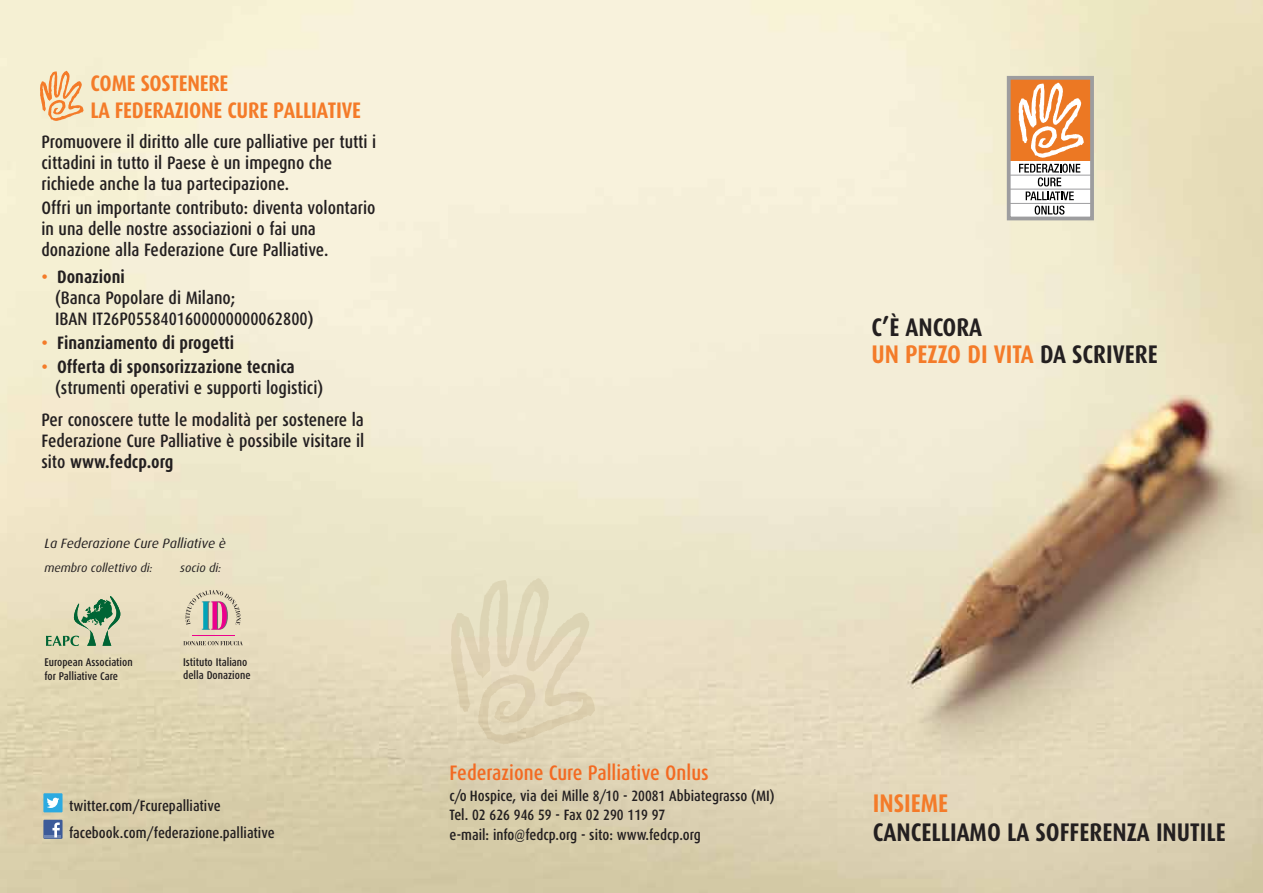
<style>
.page{position:relative;width:1263px;height:893px;background:#fff}
.page>*{position:absolute;margin:0;border:0;box-sizing:border-box;transform-origin:0 0}
.t1{font:700 25.5px/27px "Dax Condensed";color:#231f20}
.t2{font:700 25.5px "Dax Condensed";color:#f47b29}
.t3{font:700 22.5px/27px "Dax Condensed";letter-spacing:-.01em;color:#f47b29}
.t4{font:500 21px "Dax Condensed";color:#f36a22}
.t5{font:500 18px/21px "Dax Condensed";color:#231f20}
.t6{font:700 18px "Dax Condensed";color:#231f20}
.t7{font:500 15px/19.5px "Dax Condensed";color:#231f20}
.t8{font:italic 13.5px "Dax";color:#231f20}
.t9{font:italic 12px "Dax";color:#231f20}
.t10{font:500 11.25px/13.5px "Dax Condensed";color:#231f20}
.s1{color:#f47b29}
.s2{font-weight:700}
.s3{font-weight:500;color:#f47b29}
</style>
<div class="page">
<img style="left:0;top:0;width:1263px;height:893px">
<svg style="left:1012px;top:160px;width:77px;height:55px"></svg>
<div style="left:1009px;top:78px;width:82px;height:82px;background:#ec7823"></div>
<div style="left:1007px;top:76px;width:87px;height:144px;border:4px solid #9d9d9f"></div>
<hr style="left:1008px;top:175px;width:85px;height:1px;background:#9d9d9f">
<hr style="left:1007px;top:189px;width:85px;height:1px;background:#9d9d9f">
<hr style="left:1008px;top:203px;width:85px;height:1px;background:#9d9d9f">
<svg style="left:1019px;top:164px;width:61px;height:22px"></svg>
<svg style="left:1026px;top:192px;width:48px;height:8px"></svg>
<svg style="left:1035px;top:206px;width:29px;height:9px"></svg>
<svg style="left:1018px;top:83px;width:66px;height:75px"></svg>
<svg style="left:43px;top:820px;width:20px;height:19px"></svg>
<svg style="left:45px;top:822px;width:16px;height:15px"></svg>
<div style="left:43px;top:793px;width:20px;height:19px;background:#2caae1"></div>
<svg style="left:47px;top:798px;width:12px;height:10px"></svg>
<svg style="left:40px;top:71px;width:44px;height:50px;background:#f3c595"></svg>
<svg style="left:46px;top:596px;width:74px;height:50px;background:#b0c09c"></svg>
<svg style="left:185px;top:590px;width:56px;height:40px;background:#cdb4af"></svg>
<svg style="left:183px;top:641px;width:60px;height:4px"></svg>
<hr style="left:192px;top:635px;width:42px;height:1px;background:#ec008c">
<svg style="left:451px;top:578px;width:144px;height:166px;background:#e3d9bb"></svg>
<p class="t3" style="left:90px;top:70px;width:272px">COME SOSTENERE<br>LA FEDERAZIONE CURE PALLIATIVE</p>
<p class="t5" style="left:41px;top:132px;width:336px">Promuovere il diritto alle cure palliative per tutti i cittadini in tutto il Paese è un impegno che richiede anche la tua partecipazione.</p>
<p class="t5" style="left:41px;top:198px;width:336px">Offri un importante contributo: diventa volontario in una delle nostre associazioni o fai una donazione alla Federazione Cure Palliative.</p>
<p class="t5" style="left:55px;top:267px;width:260px;text-indent:-14px"><span class="s1">•</span> <span class="s2">Donazioni<br></span>(Banca Popolare di Milano;<br>IBAN IT26P0558401600000000062800)</p>
<p class="t6" style="left:41px;top:333px;width:194px"><span class="s3">•</span> Finanziamento di progetti</p>
<p class="t5" style="left:55px;top:357px;width:270px;text-indent:-14px"><span class="s1">•</span> <span class="s2">Offerta di sponsorizzazione tecnica </span>(strumenti operativi e supporti logistici)</p>
<p class="t5" style="left:41px;top:409px;width:324px;text-align:justify">Per conoscere tutte le modalità per sostenere la Federazione Cure Palliative è possibile visitare il sito <span class="s2">www.fedcp.org</span></p>
<p class="t8" style="left:44px;top:536px;width:183px">La Federazione Cure Palliative è</p>
<p class="t9" style="left:44px;top:561px;width:110px">membro collettivo di:</p>
<p class="t9" style="left:180px;top:561px;width:43px">socio di:</p>
<p class="t10" style="left:44px;top:656px;width:90px">European Association for Palliative Care</p>
<p class="t10" style="left:183px;top:655px;width:69px">Istituto Italiano della Donazione</p>
<p class="t7" style="left:69px;top:793px;width:207px;line-height:27px">twitter.com/Fcurepalliative facebook.com/federazione.palliative</p>
<p class="t4" style="left:450px;top:761px;width:261px">Federazione Cure Palliative Onlus</p>
<p class="t7" style="left:450px;top:786px;width:326px">c/o Hospice, via dei Mille 8/10 - 20081 Abbiategrasso (MI)<br>Tel. 02 626 946 59 - Fax 02 290 119 97<br>e-mail: info@fedcp.org - sito: www.fedcp.org</p>
<h1 class="t1" style="left:871px;top:314px;width:288px">C’È ANCORA<br><span class="s1">UN PEZZO DI VITA</span> DA SCRIVERE</h1>
<h1 class="t2" style="left:873px;top:789px;width:77px">INSIEME</h1>
<h1 class="t1" style="left:873px;top:818px;width:354px">CANCELLIAMO LA SOFFERENZA INUTILE</h1>
</div>
